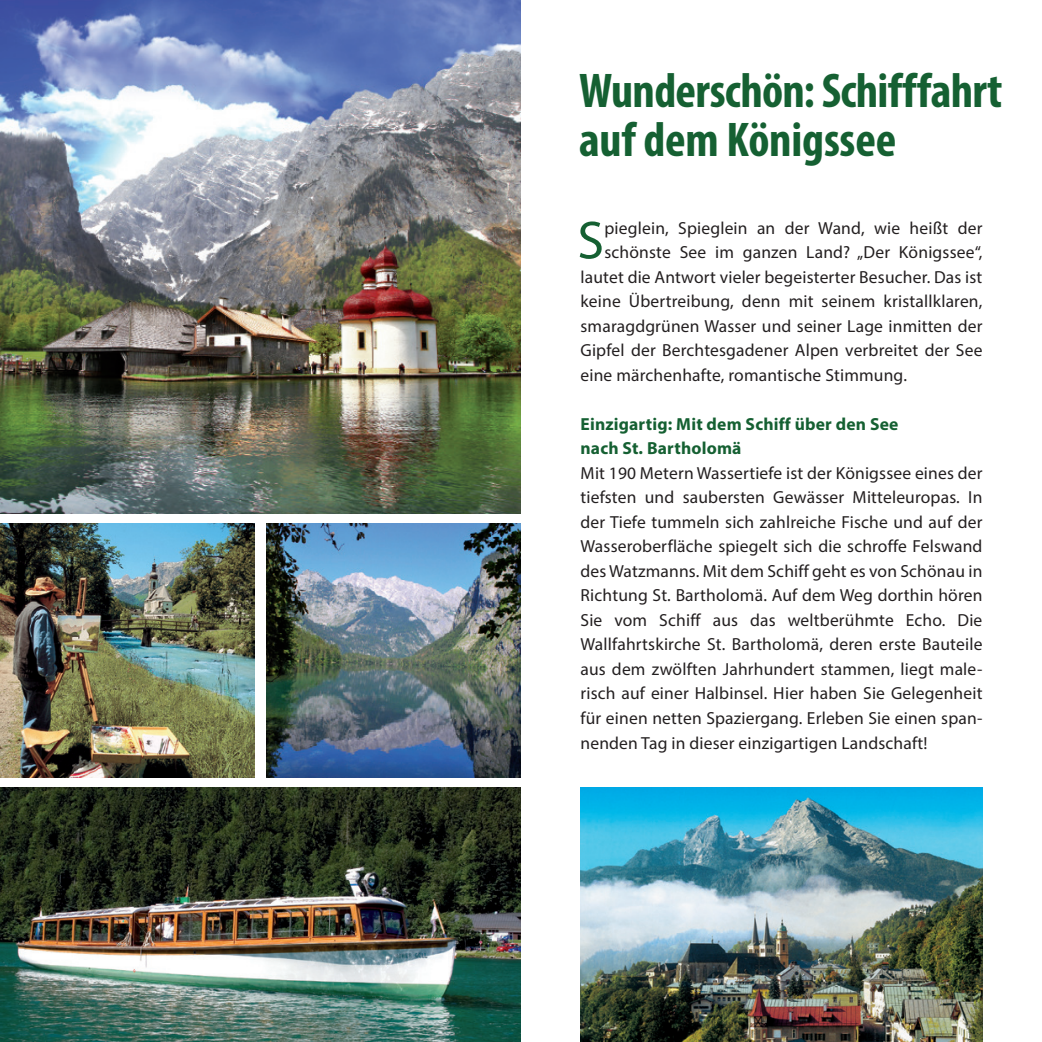
<style>
.page{position:relative;width:1042px;height:1042px;background:#fff}
.page>*{position:absolute;margin:0;border:0;box-sizing:border-box;transform-origin:0 0}
.t1{font:53.9px "Myriad Pro";color:#156032}
.t2{font:700 condensed 49px/49px "Myriad Pro";letter-spacing:-.01em;color:#156032}
.t3{font:17.5px/24.5px "Myriad Pro";letter-spacing:.01em;color:#231f20;text-align:justify}
.t4{font:700 17.5px/24.5px "Myriad Pro";letter-spacing:.01em;color:#156032}
</style>
<div class="page">
<img style="left:267px;top:523px;width:254px;height:255px">
<img style="left:0;top:523px;width:254px;height:255px">
<img style="left:580px;top:788px;width:402px;height:254px">
<img style="left:0;top:788px;width:521px;height:254px">
<img style="left:0;top:0;width:521px;height:513px">
<h2 class="t2" style="left:579px;top:66px;width:425px">Wunderschön: Schifffahrt auf dem Königssee</h2>
<h1 class="t1" style="left:577px;top:207px;width:28px">S</h1>
<p class="t3" style="left:604px;top:215px;width:379px">pieglein, Spieglein an der Wand, wie heißt der</p>
<p class="t3" style="left:604px;top:240px;width:379px">schönste See im ganzen Land? „Der Königssee“,</p>
<p class="t3" style="left:580px;top:264px;width:403px">lautet die Antwort vieler begeisterter Besucher. Das ist</p>
<p class="t3" style="left:580px;top:289px;width:403px">keine Übertreibung, denn mit seinem kristallklaren,</p>
<p class="t3" style="left:580px;top:313px;width:403px">smaragdgrünen Wasser und seiner Lage inmitten der</p>
<p class="t3" style="left:580px;top:338px;width:403px">Gipfel der Berchtesgadener Alpen verbreitet der See</p>
<p class="t3" style="left:580px;top:362px;width:328px">eine märchenhafte, romantische Stimmung.</p>
<p class="t4" style="left:580px;top:411px;width:319px">Einzigartig: Mit dem Schiff über den See nach St. Bartholomä</p>
<p class="t3" style="left:580px;top:460px;width:403px">Mit 190 Metern Wassertiefe ist der Königssee eines der tiefsten und saubersten Gewässer Mitteleuropas. In der Tiefe tummeln sich zahlreiche Fische und auf der Wasseroberfläche spiegelt sich die schroffe Felswand des Watzmanns. Mit dem Schiff geht es von Schönau in Richtung St. Bartholomä. Auf dem Weg dorthin hören Sie vom Schiff aus das weltberühmte Echo. Die Wallfahrtskirche St. Bartholomä, deren erste Bauteile aus dem zwölften Jahrhundert stammen, liegt male&shy;risch auf einer Halbinsel. Hier haben Sie Gelegenheit für einen netten Spaziergang. Erleben Sie einen span&shy;nenden Tag in dieser einzigartigen Landschaft!</p>
</div>
